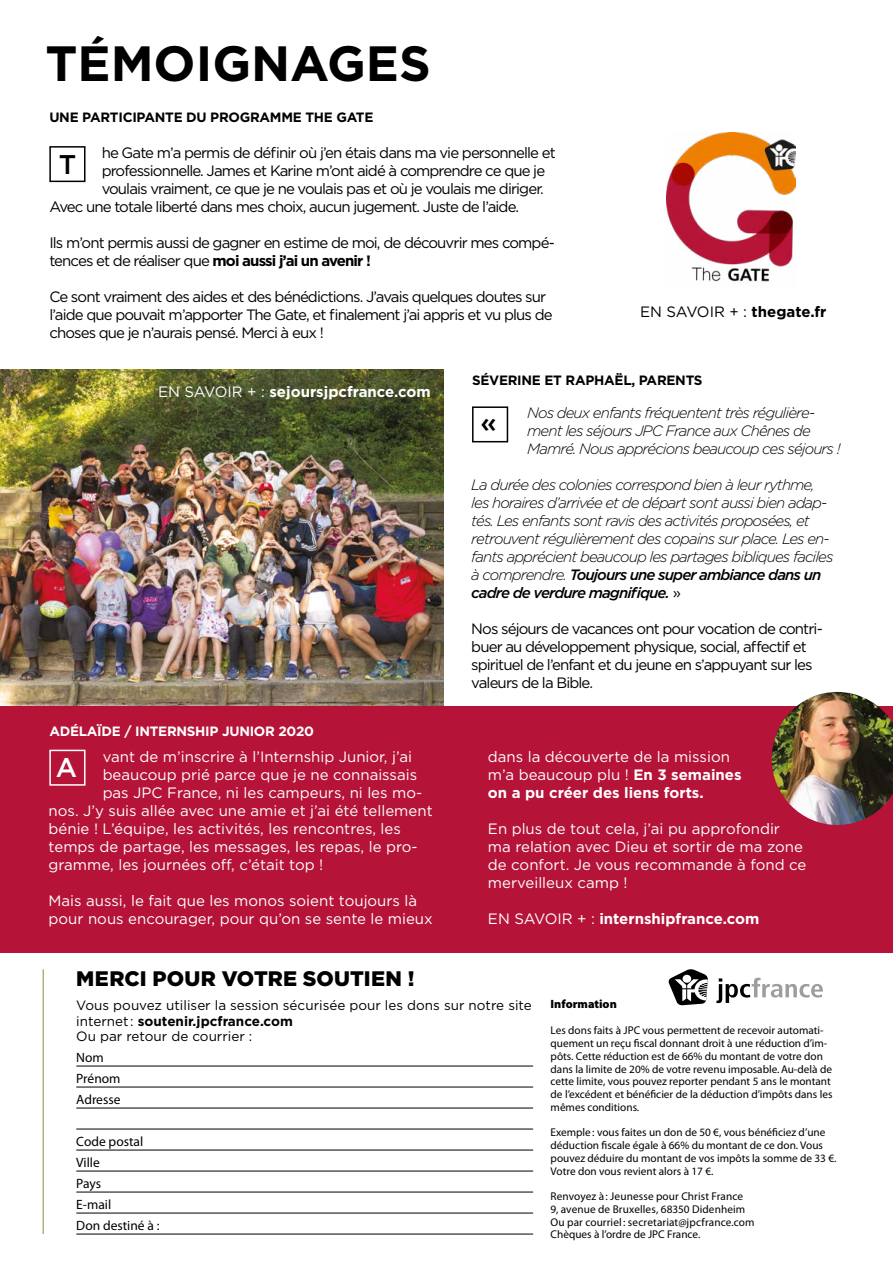
<style>
.page{position:relative;width:893px;height:1263px;background:#fff}
.page>*{position:absolute;margin:0;border:0;box-sizing:border-box;transform-origin:0 0}
.t1{font:700 49.5px "Gotham";color:#000}
.t2{font:500 27px "Gotham";color:#000}
.t3{font:500 27px "Gotham";color:#fff}
.t4{font:900 21px "Gotham";letter-spacing:.005em;color:#000}
.t5{font:15px/18px "Gotham";letter-spacing:-.06em;color:#000}
.t6{font:15px/18px "Gotham";color:#fff}
.t7{font:italic 300 15px/18px "Gotham";letter-spacing:-.06em;color:#000}
.t8{font:700 15px "Gotham";color:#fff}
.t9{font:15px "Gotham";letter-spacing:-.005em;color:#000}
.t10{font:13.5px/16.2px "Gotham";color:#000}
.t11{font:700 13.5px "Gotham";letter-spacing:-.02em;color:#000}
.t12{font:13.5px/21px "Myriad Pro";color:#000}
.t13{font:700 13.5px "Gotham";letter-spacing:-.02em;color:#fff}
.t14{font:900 12px "Myriad Pro";color:#000}
.t15{font:11.25px/12.8px "Myriad Pro";color:#000}
.s1{font-weight:700}
.s2{font-weight:400}
.s3{font-weight:500}
.s4{font-weight:400;font-style:normal}
</style>
<div class="page">
<div style="left:0;top:706px;width:893px;height:246px;background:#b51338"></div>
<svg style="left:668px;top:969px;width:40px;height:36px"></svg>
<svg style="left:716px;top:978px;width:107px;height:25px"></svg>
<hr style="left:76px;top:1066px;width:457px;height:1px;background:#000">
<hr style="left:76px;top:1087px;width:457px;height:1px;background:#000">
<hr style="left:76px;top:1108px;width:457px;height:1px;background:#000">
<hr style="left:76px;top:1129px;width:457px;height:1px;background:#000">
<hr style="left:76px;top:1150px;width:457px;height:1px;background:#000">
<hr style="left:76px;top:1171px;width:457px;height:1px;background:#000">
<hr style="left:76px;top:1192px;width:457px;height:1px;background:#000">
<hr style="left:76px;top:1213px;width:457px;height:1px;background:#000">
<hr style="left:76px;top:1234px;width:457px;height:1px;background:#000">
<hr style="left:43px;top:969px;width:1px;height:265px;background:#acb478">
<div style="left:49px;top:750px;width:37px;height:36px;border:2px solid #fff"></div>
<div style="left:472px;top:406px;width:36px;height:36px;border:2px solid #000"></div>
<div style="left:49px;top:146px;width:37px;height:36px;border:2px solid #000"></div>
<img style="left:667px;top:133px;width:129px;height:149px">
<img style="left:0;top:370px;width:443px;height:336px">
<img style="left:772px;top:692px;width:121px;height:133px">
<h1 class="t1" style="left:45px;top:31px;width:387px">TÉMOIGNAGES</h1>
<p class="t11" style="left:49px;top:108px;width:326px">UNE PARTICIPANTE DU PROGRAMME THE GATE</p>
<p class="t5" style="left:102px;top:143px;width:456px">he Gate m’a permis de définir où j’en étais dans ma vie personnelle et</p>
<p class="t5" style="left:102px;top:161px;width:445px">professionnelle. James et Karine m’ont aidé à comprendre ce que je</p>
<p class="t5" style="left:102px;top:179px;width:444px">voulais vraiment, ce que je ne voulais pas et où je voulais me diriger.</p>
<p class="t5" style="left:49px;top:197px;width:471px">Avec une totale liberté dans mes choix, aucun jugement. Juste de l’aide.</p>
<p class="t5" style="left:49px;top:233px;width:507px">Ils m’ont permis aussi de gagner en estime de moi, de découvrir mes compé&shy;tences et de réaliser que <span class="s1">moi aussi j’ai un avenir !</span></p>
<p class="t5" style="left:49px;top:287px;width:505px">Ce sont vraiment des aides et des bénédictions. J’avais quelques doutes sur l’aide que pouvait m’apporter The Gate, et finalement j’ai appris et vu plus de choses que je n’aurais pensé. Merci à eux !</p>
<h2 class="t2" style="left:59px;top:147px;width:19px">T</h2>
<p class="t9" style="left:640px;top:302px;width:188px">EN SAVOIR + : <span class="s1">thegate.fr</span></p>
<p class="t8" style="left:158px;top:382px;width:274px"><span class="s2">EN SAVOIR + :</span> sejoursjpcfrance.com</p>
<p class="t13" style="left:49px;top:722px;width:266px">ADÉLAÏDE / INTERNSHIP JUNIOR 2020</p>
<p class="t6" style="left:103px;top:747px;width:311px">vant de m’inscrire à l’Internship Junior, j’ai</p>
<p class="t6" style="left:103px;top:765px;width:316px">beaucoup prié parce que je ne connaissais</p>
<p class="t6" style="left:103px;top:783px;width:321px">pas JPC France, ni les campeurs, ni les mo-</p>
<p class="t6" style="left:49px;top:801px;width:386px">nos. J’y suis allée avec une amie et j’ai été tellement</p>
<p class="t6" style="left:49px;top:819px;width:354px">bénie ! L’équipe, les activités, les rencontres, les</p>
<p class="t6" style="left:49px;top:837px;width:371px">temps de partage, les messages, les repas, le pro-</p>
<p class="t6" style="left:49px;top:855px;width:276px">gramme, les journées off, c’était top !</p>
<p class="t6" style="left:49px;top:891px;width:386px">Mais aussi, le fait que les monos soient toujours là pour nous encourager, pour qu’on se sente le mieux</p>
<h2 class="t3" style="left:56px;top:750px;width:23px">A</h2>
<p class="t11" style="left:472px;top:371px;width:232px">SÉVERINE ET RAPHAËL, PARENTS</p>
<p class="t7" style="left:527px;top:404px;width:315px">Nos deux enfants fréquentent très régulière&shy;ment les séjours JPC France aux Chênes de<br>Mamré. Nous apprécions beaucoup ces séjours !</p>
<p class="t7" style="left:471px;top:476px;width:364px">La durée des colonies correspond bien à leur rythme, les horaires d’arrivée et de départ sont aussi bien adap&shy;tés. Les enfants sont ravis des activités proposées, et retrouvent régulièrement des copains sur place. Les en&shy;fants apprécient beaucoup les partages bibliques faciles à comprendre. <span class="s3">Toujours une super ambiance dans un cadre de verdure magnifique.</span> <span class="s4">»</span></p>
<p class="t5" style="left:471px;top:620px;width:353px">Nos séjours de vacances ont pour vocation de contri&shy;buer au développement physique, social, affectif et spirituel de l’enfant et du jeune en s’appuyant sur les valeurs de la Bible.</p>
<h2 class="t2" style="left:481px;top:404px;width:18px">«</h2>
<p class="t6" style="left:488px;top:747px;width:255px">dans la découverte de la mission m’a beaucoup plu ! <span class="s1">En 3 semaines on a pu créer des liens forts.</span></p>
<p class="t6" style="left:488px;top:819px;width:320px">En plus de tout cela, j’ai pu approfondir ma relation avec Dieu et sortir de ma zone de confort. Je vous recommande à fond ce merveilleux camp !</p>
<p class="t8" style="left:488px;top:908px;width:273px"><span class="s2">EN SAVOIR + :</span> internshipfrance.com</p>
<h3 class="t4" style="left:76px;top:964px;width:340px">MERCI POUR VOTRE SOUTIEN !</h3>
<p class="t10" style="left:76px;top:997px;width:457px">Vous pouvez utiliser la session sécurisée pour les dons sur notre site internet : <span class="s1">soutenir.jpcfrance.com</span></p>
<p class="t10" style="left:76px;top:1027px;width:178px">Ou par retour de courrier :</p>
<p class="t12" style="left:76px;top:1047px;width:46px">Nom<br>Prénom<br>Adresse</p>
<p class="t12" style="left:76px;top:1131px;width:85px">Code postal<br>Ville<br>Pays<br>E-mail<br>Don destiné à :</p>
<p class="t14" style="left:551px;top:996px;width:68px">Information</p>
<p class="t15" style="left:551px;top:1024px;width:283px">Les dons faits à JPC vous permettent de recevoir automati&shy;quement un reçu fiscal donnant droit à une réduction d’im&shy;pôts. Cette réduction est de 66% du montant de votre don dans la limite de 20% de votre revenu imposable.Au-delà de cette limite, vous pouvez reporter pendant 5 ans le montant de l’excédent et bénéficier de la déduction d’impôts dans les mêmes conditions.</p>
<p class="t15" style="left:551px;top:1126px;width:287px">Exemple: vous faites un don de 50 €, vous bénéficiez d’une déduction fiscale égale à 66% du montant de ce don. Vous pouvez déduire du montant de vos impôts la somme de 33 €.<br>Votre don vous revient alors à 17 €.</p>
<p class="t15" style="left:551px;top:1190px;width:206px">Renvoyez à : Jeunesse pour Christ France<br>9, avenue de Bruxelles, 68350 Didenheim Ou par courriel : secretariat@jpcfrance.com Chèques à l’ordre de JPC France.</p>
</div>
